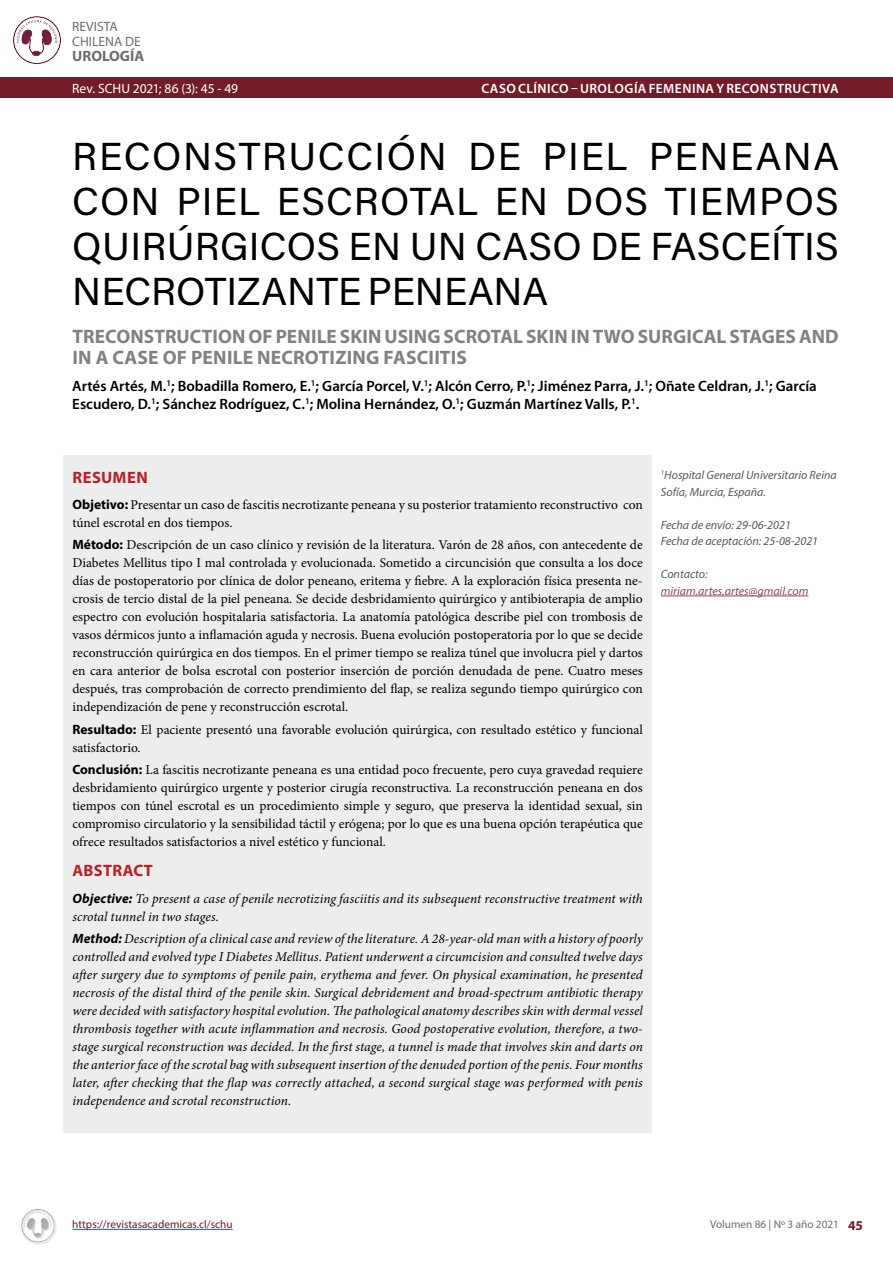
<style>
.page{position:relative;width:893px;height:1263px;background:#fff}
.page>*{position:absolute;margin:0;border:0;box-sizing:border-box;transform-origin:0 0}
.t1{font:39px/45px "Acumin Pro";letter-spacing:.005em;color:#000;text-align:justify}
.t2{font:700 19.5px/21px "Myriad Pro";letter-spacing:.005em;color:#808285}
.t3{font:700 16.5px "Myriad Pro";letter-spacing:.02em;color:#bc2026}
.t4{font:600 15px/18px "Myriad Pro";color:#000}
.t5{font:700 15px "Myriad Pro";color:#6d6e71}
.t6{font:13.5px/18px "Minion Pro";color:#000}
.t7{font:italic 13.5px/18px "Minion Pro";letter-spacing:.005em;color:#000}
.t8{font:600 13.5px "Myriad Pro";letter-spacing:.035em;color:#fff}
.t9{font:13.5px "Myriad Pro";letter-spacing:-.005em;color:#fff}
.t10{font:13.5px/15px "Myriad Pro";color:#6d6e71}
.t11{font:italic 12px/16.5px "Myriad Pro";color:#58595b}
.t12{font:italic 12px "Myriad Pro";color:#8e4953}
.t13{font:11.25px "Myriad Pro";color:#711c28}
.t14{font:11.25px "Myriad Pro";color:#6d6e71}
.s1{font-family:"Myriad Pro";font-weight:700}
.s2{font-weight:700;font-size:13.5px;color:#711c28}
</style>
<div class="page">
<div style="left:0;top:1190px;width:79px;height:61px;background:#000;opacity:.07"></div>
<svg style="left:24px;top:1211px;width:28px;height:26px"></svg>
<hr style="left:72px;top:1229px;width:161px;height:1px;background:#0563c1">
<svg style="left:17px;top:20px;width:41px;height:36px"></svg>
<div style="left:0;top:77px;width:893px;height:21px;background:#711c28"></div>
<div style="left:63px;top:455px;width:589px;height:678px;background:#eceded"></div>
<hr style="left:661px;top:596px;width:147px;height:1px;background:#8e4953">
<p class="t10" style="left:72px;top:19px;width:70px">REVISTA<br>CHILENA DE</p>
<p class="t5" style="left:72px;top:46px;width:74px">UROLOGÍA</p>
<p class="t9" style="left:72px;top:80px;width:167px">Rev. SCHU 2021; 86 (3): 45 - 49</p>
<p class="t8" style="left:481px;top:80px;width:359px">CASO CLÍNICO – UROLOGÍA FEMENINA Y RECONSTRUCTIVA</p>
<h1 class="t1" style="left:72px;top:132px;width:768px">RECONSTRUCCIÓN DE PIEL PENEANA CON PIEL ESCROTAL EN DOS TIEMPOS QUIRÚRGICOS EN UN CASO DE FASCEÍTIS NECROTIZANTE PENEANA</h1>
<h2 class="t2" style="left:72px;top:325px;width:768px">TRECONSTRUCTION OF PENILE SKIN USING SCROTAL SKIN IN TWO SURGICAL STAGES AND<br>IN A CASE OF PENILE NECROTIZING FASCIITIS</h2>
<p class="t4" style="left:72px;top:376px;width:746px">Artés Artés, M.<sup>1</sup>; Bobadilla Romero, E.<sup>1</sup>; García Porcel, V.<sup>1</sup>; Alcón Cerro, P.<sup>1</sup>; Jiménez Parra, J.<sup>1</sup>; Oñate Celdran, J.<sup>1</sup>; García<br>Escudero, D.<sup>1</sup>; Sánchez Rodríguez, C.<sup>1</sup>; Molina Hernández, O.<sup>1</sup>; Guzmán Martínez Valls, P.<sup>1</sup>.</p>
<p class="t3" style="left:73px;top:466px;width:77px">RESUMEN</p>
<p class="t6" style="left:72px;top:496px;width:572px"><span class="s1">Objetivo:</span> Presentar un caso de fascitis necrotizante peneana y su posterior tratamiento reconstructivo con túnel escrotal en dos tiempos.</p>
<p class="t6" style="left:72px;top:536px;width:572px;text-align:justify"><span class="s1">Método:</span> Descripción de un caso clínico y revisión de la literatura. Varón de 28 años, con antecedente de Diabetes Mellitus tipo I mal controlada y evolucionada. Sometido a circuncisión que consulta a los doce días de postoperatorio por clínica de dolor peneano, eritema y fiebre. A la exploración física presenta ne&shy;crosis de tercio distal de la piel peneana. Se decide desbridamiento quirúrgico y antibioterapia de amplio espectro con evolución hospitalaria satisfactoria. La anatomía patológica describe piel con trombosis de vasos dérmicos junto a inflamación aguda y necrosis. Buena evolución postoperatoria por lo que se decide reconstrucción quirúrgica en dos tiempos. En el primer tiempo se realiza túnel que involucra piel y dartos en cara anterior de bolsa escrotal con posterior inserción de porción denudada de pene. Cuatro meses después, tras comprobación de correcto prendimiento del flap, se realiza segundo tiempo quirúrgico con independización de pene y reconstrucción escrotal.</p>
<p class="t6" style="left:72px;top:720px;width:572px"><span class="s1">Resultado:</span> El paciente presentó una favorable evolución quirúrgica, con resultado estético y funcional satisfactorio.</p>
<p class="t6" style="left:72px;top:760px;width:572px;text-align:justify"><span class="s1">Conclusión:</span> La fascitis necrotizante peneana es una entidad poco frecuente, pero cuya gravedad requiere desbridamiento quirúrgico urgente y posterior cirugía reconstructiva. La reconstrucción peneana en dos tiempos con túnel escrotal es un procedimiento simple y seguro, que preserva la identidad sexual, sin compromiso circulatorio y la sensibilidad táctil y erógena; por lo que es una buena opción terapéutica que ofrece resultados satisfactorios a nivel estético y funcional.</p>
<p class="t3" style="left:73px;top:860px;width:82px">ABSTRACT</p>
<p class="t7" style="left:72px;top:889px;width:572px"><span class="s1">Objective:</span> To present a case of penile necrotizing fasciitis and its subsequent reconstructive treatment with scrotal tunnel in two stages.</p>
<p class="t7" style="left:72px;top:929px;width:572px;text-align:justify"><span class="s1">Method:</span> Description of a clinical case and review of the literature. A 28-year-old man with a history of poorly controlled and evolved type I Diabetes Mellitus. Patient underwent a circumcision and consulted twelve days after surgery due to symptoms of penile pain, erythema and fever. On physical examination, he presented necrosis of the distal third of the penile skin. Surgical debridement and broad-spectrum antibiotic therapy were decided with satisfactory hospital evolution. The pathological anatomy describes skin with dermal vessel thrombosis together with acute inflammation and necrosis. Good postoperative evolution, therefore, a two&shy;stage surgical reconstruction was decided. In the first stage, a tunnel is made that involves skin and darts on the anterior face of the scrotal bag with subsequent insertion of the denuded portion of the penis. Four months later, after checking that the flap was correctly attached, a second surgical stage was performed with penis independence and scrotal reconstruction.</p>
<p class="t11" style="left:661px;top:467px;width:177px"><sup>1</sup>Hospital General Universitario Reina<br>Sofía, Murcia, España.</p>
<p class="t11" style="left:661px;top:516px;width:159px">Fecha de envío: 2 9-06-202 1<br>Fecha de aceptación: 25-08-202 1</p>
<p class="t11" style="left:661px;top:566px;width:48px">Contacto:</p>
<p class="t12" style="left:661px;top:583px;width:149px">miriam.artes.artes@gmail.com</p>
<p class="t13" style="left:72px;top:1217px;width:162px">https://revistasacademicas.cl/schu</p>
<p class="t14" style="left:710px;top:1217px;width:154px">Volumen 86 | Nº 3 año 2021 <span class="s2">45</span></p>
</div>
